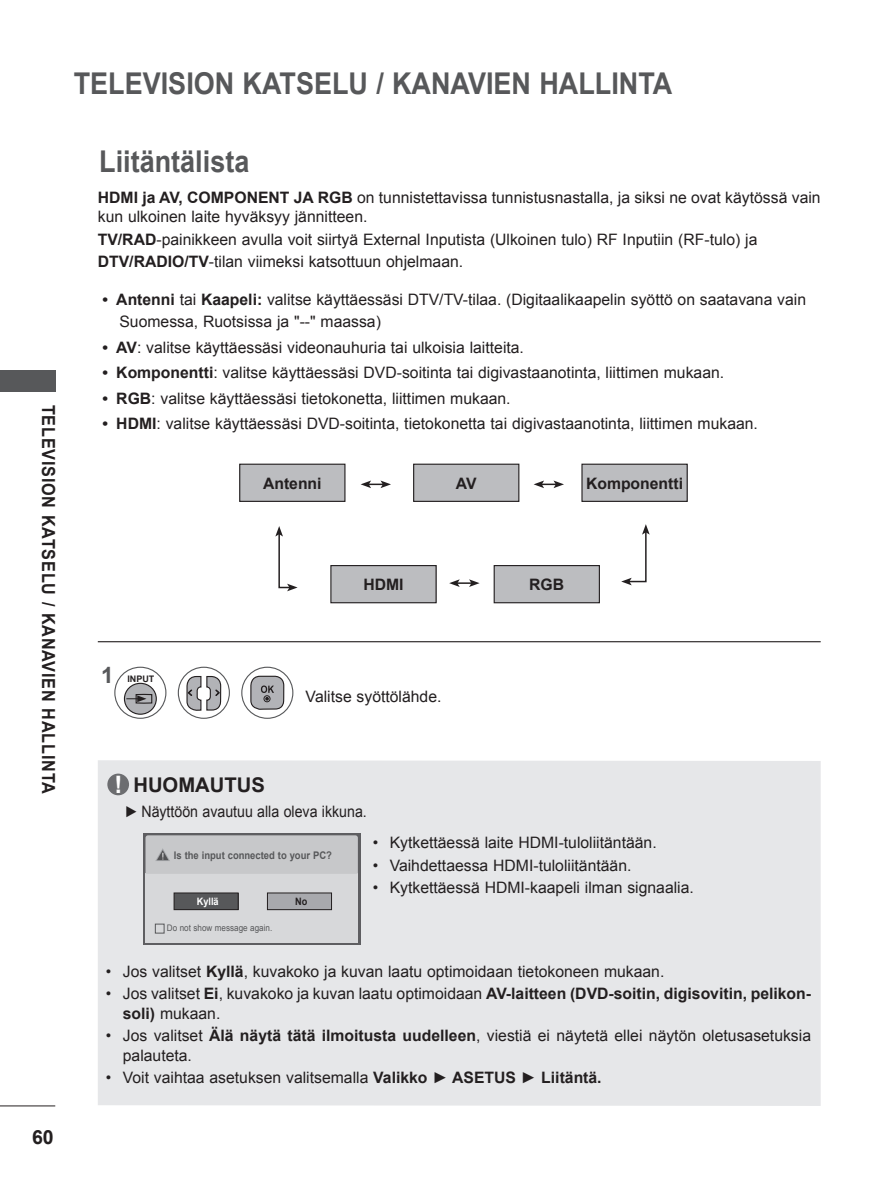
<style>
.page{position:relative;width:893px;height:1191px;background:#fff}
.page>*{position:absolute;margin:0;border:0;box-sizing:border-box;transform-origin:0 0}
.contents_body_head_2{font:700 30px "Arial";color:#57585a;scale:.9 1}
.t1{font:700 24px "Arial";color:#fff}
.body_main{font:700 22.5px "Arial";color:#57585a}
.body_main-2{font:700 20.25px "Arial";color:#231f20}
.t2{font:700 19.5px "Arial";color:#231f20}
.t3{font:700 18px "Arial";letter-spacing:.05em;color:#231f20;scale:.9 1}
.body_main_10_5pt{font:15.75px/19.5px "Arial";color:#231f20}
.body_main-3{font:15.75px/19.5px "Arial";color:#231f20}
.body_main_10_5pt-2{font:15.75px "Arial";color:#231f20;scale:.9 1}
.body_main-4{font:700 15.75px "Arial";color:#231f20}
.contents_body_head_2-2{font:700 10.5px "Arial";color:#57585a;scale:.9 1}
.OSD_source_menu_6pt{font:700 10.2px "Arial";letter-spacing:-.005em;color:#fff;scale:.9 1}
.OSD_source_menu_6pt-2{font:700 10.2px "Arial";color:#231f20;scale:.9 1}
.contents_body_head_2-3{font:9px "Arial";color:#57585a;scale:.9 1}
.body_main-5{font:700 9px "Arial";color:#231f20}
.s1{font-weight:700}
</style>
<div class="page">
<hr style="left:0;top:1105px;width:55px;height:1px;background:#231f20">
<div style="left:0;top:370px;width:55px;height:21px;background:#57585a"></div>
<div style="left:240px;top:464px;width:105px;height:37px;background:#bcbdc0"></div>
<div style="left:239px;top:463px;width:106px;height:39px;border:1px solid #231f20"></div>
<div style="left:331px;top:565px;width:105px;height:38px;background:#bcbdc0"></div>
<div style="left:330px;top:565px;width:107px;height:38px;border:1px solid #231f20"></div>
<div style="left:414px;top:464px;width:105px;height:37px;background:#bcbdc0"></div>
<div style="left:413px;top:463px;width:106px;height:39px;border:1px solid #231f20"></div>
<div style="left:494px;top:565px;width:105px;height:38px;background:#bcbdc0"></div>
<div style="left:494px;top:565px;width:106px;height:38px;border:1px solid #231f20"></div>
<div style="left:582px;top:464px;width:105px;height:37px;background:#bcbdc0"></div>
<div style="left:581px;top:463px;width:107px;height:39px;border:1px solid #231f20"></div>
<svg style="left:361px;top:480px;width:30px;height:8px"></svg>
<svg style="left:534px;top:480px;width:30px;height:8px"></svg>
<svg style="left:449px;top:579px;width:31px;height:8px"></svg>
<svg style="left:621px;top:524px;width:29px;height:61px"></svg>
<svg style="left:275px;top:526px;width:23px;height:65px"></svg>
<hr style="left:98px;top:641px;width:723px;height:1px;background:#231f20">
<div style="left:114px;top:666px;width:52px;height:53px;border:1px solid #57585a;border-radius:50%"></div>
<div style="left:124px;top:683px;width:32px;height:31px;background:#b2b3b7;border-radius:50%"></div>
<div style="left:124px;top:683px;width:33px;height:32px;border:1px solid #231f20;border-radius:50%"></div>
<svg style="left:127px;top:693px;width:26px;height:11px"></svg>
<div style="left:241px;top:666px;width:52px;height:53px;border:1px solid #57585a;border-radius:50%"></div>
<svg style="left:250px;top:675px;width:35px;height:35px"></svg>
<div style="left:178px;top:666px;width:52px;height:53px;border:1px solid #57585a;border-radius:50%"></div>
<svg style="left:186px;top:675px;width:36px;height:36px"></svg>
<div style="left:98px;top:760px;width:723px;height:346px;background:#e6e7e9"></div>
<div style="left:107px;top:773px;width:22px;height:22px;background:#6c6d70;border-radius:50%"></div>
<div style="left:143px;top:833px;width:217px;height:112px;background:linear-gradient(to right,#5e5e61,#5e5e61)"></div>
<div style="left:145px;top:872px;width:213px;height:70px;background:#d7d8da"></div>
<div style="left:145px;top:835px;width:213px;height:39px;background:#c7c8ca"></div>
<div style="left:174px;top:893px;width:64px;height:16px;background:#57585a"></div>
<div style="left:174px;top:892px;width:64px;height:17px;border:1px solid #231f20"></div>
<div style="left:267px;top:893px;width:65px;height:16px;background:#a8a9ad"></div>
<div style="left:155px;top:923px;width:9px;height:10px;border:1px solid #57585a"></div>
<h1 class="contents_body_head_2" style="left:74px;top:64px;width:667px">TELEVISION KATSELU / KANAVIEN HALLINTA</h1>
<p class="t3" style="left:60px;top:404px;width:434px;rotate:90deg">TELEVISION KATSELU / KANAVIEN HALLINTA</p>
<p class="t2" style="left:32px;top:1124px;width:23px">60</p>
<p class="contents_body_head_2" style="left:99px;top:141px;width:168px">Liitäntälista</p>
<p class="body_main-3" style="left:98px;top:188px;width:724px"><span class="s1">HDMI ja AV, COMPONENT JA RGB</span> on tunnistettavissa tunnistusnastalla, ja siksi ne ovat käytössä vain kun ulkoinen laite hyväksyy jännitteen.</p>
<p class="body_main-3" style="left:98px;top:230px;width:661px"><span class="s1">TV/RAD</span>-painikkeen avulla voit siirtyä External Inputista (Ulkoinen tulo) RF Inputiin (RF-tulo) ja</p>
<p class="body_main-3" style="left:98px;top:252px;width:367px"><span class="s1">DTV/RADIO/TV</span>-tilan viimeksi katsottuun ohjelmaan.</p>
<p class="body_main_10_5pt" style="left:119px;top:288px;width:688px;line-height:22.5px;text-indent:-17px"><span class="s1">• Antenni</span> tai <span class="s1">Kaapeli:</span> valitse käyttäessäsi DTV/TV-tilaa. (Digitaalikaapelin syöttö on saatavana vain<br>Suomessa, Ruotsissa ja "--" maassa)</p>
<p class="body_main_10_5pt" style="left:102px;top:338px;width:423px"><span class="s1">• AV</span>: valitse käyttäessäsi videonauhuria tai ulkoisia laitteita.</p>
<p class="body_main_10_5pt" style="left:102px;top:363px;width:623px"><span class="s1">• Komponentti</span>: valitse käyttäessäsi DVD-soitinta tai digivastaanotinta, liittimen mukaan.</p>
<p class="body_main_10_5pt" style="left:102px;top:389px;width:410px"><span class="s1">• RGB</span>: valitse käyttäessäsi tietokonetta, liittimen mukaan.</p>
<p class="body_main_10_5pt" style="left:102px;top:414px;width:657px"><span class="s1">• HDMI</span>: valitse käyttäessäsi DVD-soitinta, tietokonetta tai digivastaanotinta, liittimen mukaan.</p>
<p class="body_main-4" style="left:263px;top:472px;width:60px">Antenni</p>
<p class="body_main-4" style="left:456px;top:472px;width:22px">AV</p>
<p class="body_main" style="left:101px;top:660px;width:14px">1</p>
<p class="body_main-5" style="left:127px;top:673px;width:28px">INPUT</p>
<p class="body_main-4" style="left:363px;top:574px;width:42px">HDMI</p>
<p class="body_main-3" style="left:306px;top:687px;width:137px">Valitse syöttölähde.</p>
<h2 class="t1" style="left:114px;top:769px;width:9px">!</h2>
<p class="body_main-2" style="left:133px;top:771px;width:133px">HUOMAUTUS</p>
<p class="body_main_10_5pt-2" style="left:124px;top:801px;width:271px">► Näyttöön avautuu alla oleva ikkuna.</p>
<p class="body_main-4" style="left:586px;top:472px;width:99px">Komponentti</p>
<p class="body_main-4" style="left:529px;top:574px;width:36px">RGB</p>
<p class="contents_body_head_2-2" style="left:174px;top:848px;width:177px">Is the input connected to your PC?</p>
<p class="OSD_source_menu_6pt" style="left:197px;top:894px;width:26px">Kyllä</p>
<p class="OSD_source_menu_6pt-2" style="left:295px;top:894px;width:15px">No</p>
<p class="contents_body_head_2-3" style="left:167px;top:922px;width:119px">Do not show message again.</p>
<p class="body_main_10_5pt" style="left:373px;top:833px;width:285px">• Kytkettäessä laite HDMI-tuloliitäntään.</p>
<p class="body_main_10_5pt" style="left:373px;top:855px;width:260px">• Vaihdettaessa HDMI-tuloliitäntään.</p>
<p class="body_main_10_5pt" style="left:373px;top:878px;width:323px">• Kytkettäessä HDMI-kaapeli ilman signaalia.</p>
<p class="body_main_10_5pt" style="left:106px;top:961px;width:560px">• Jos valitset <span class="s1">Kyllä</span>, kuvakoko ja kuvan laatu optimoidaan tietokoneen mukaan.</p>
<p class="body_main_10_5pt" style="left:123px;top:984px;width:690px;text-indent:-17px">• Jos valitset <span class="s1">Ei</span>, kuvakoko ja kuvan laatu optimoidaan <span class="s1">AV-laitteen (DVD-soitin, digisovitin, pelikon&shy;soli)</span> mukaan.</p>
<p class="body_main_10_5pt" style="left:123px;top:1026px;width:690px;text-indent:-17px">• Jos valitset <span class="s1">Älä näytä tätä ilmoitusta uudelleen</span>, viestiä ei näytetä ellei näytön oletusasetuksia palauteta.</p>
<p class="body_main_10_5pt" style="left:106px;top:1068px;width:497px">• Voit vaihtaa asetuksen valitsemalla <span class="s1">Valikko ► ASETUS ► Liitäntä.</span></p>
</div>
